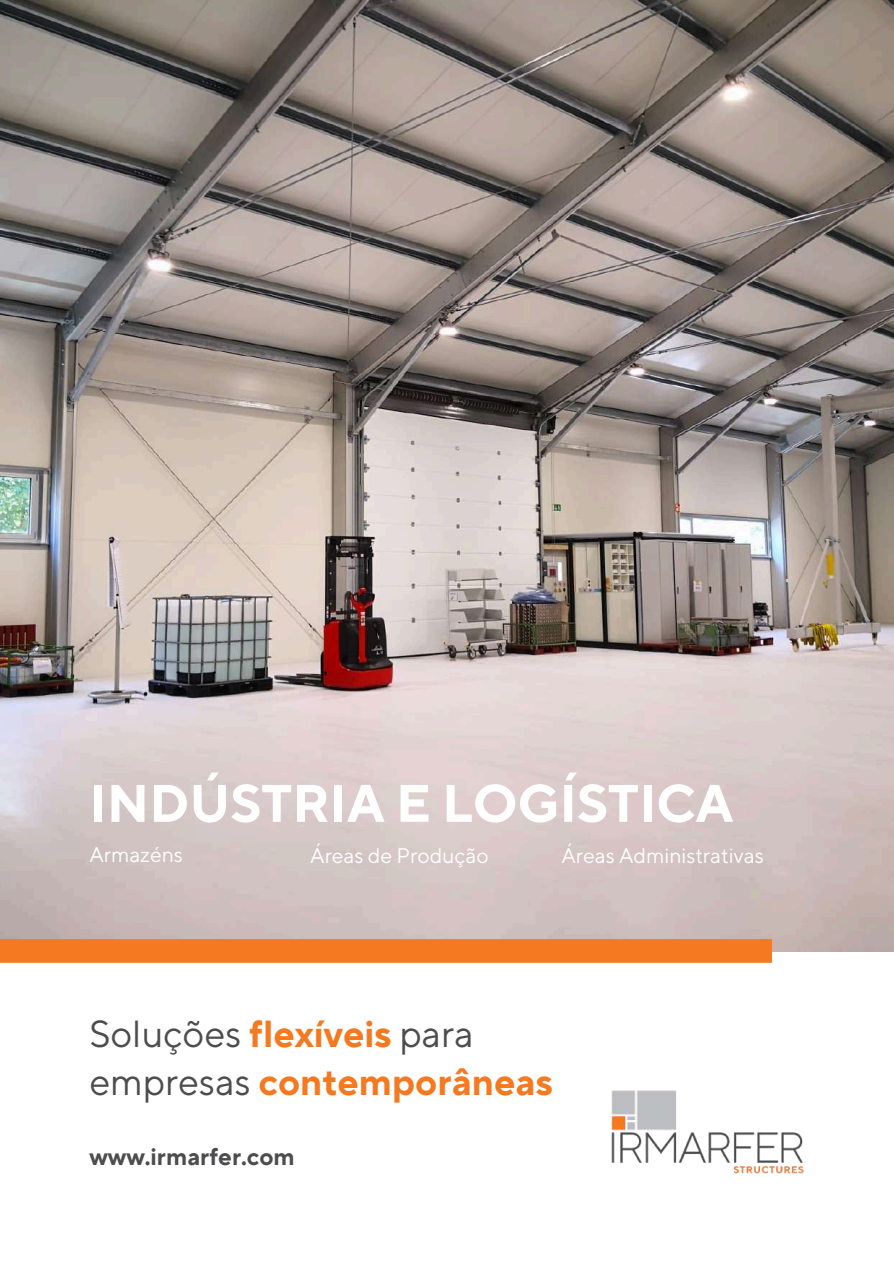
<style>
.page{position:relative;width:894px;height:1264px;background:#fff}
.page>*{position:absolute;margin:0;border:0;box-sizing:border-box;transform-origin:0 0}
.t1{font:700 52.65px "TT Norms Pro";color:#fff}
.t2{font:700 37.5px "TT Norms Pro";color:#f47920}
.t3{font:37.5px "TT Norms Pro";color:#4d4d4f}
.t4{font:700 24px "TT Norms Pro";color:#4d4d4f}
.t5{font:21px "TT Norms Pro";color:#fff}
.s1{font-weight:700;color:#f47920}
.s2{font-weight:400;color:#4d4d4f}
</style>
<div class="page">
<img style="left:0;top:0;width:893px;height:951px">
<img style="left:611px;top:1090px;width:193px;height:84px">
<div style="left:0;top:939px;width:771px;height:23px;background:#f47920"></div>
<h1 class="t1" style="left:89px;top:771px;width:645px">INDÚSTRIA E LOGÍSTICA</h1>
<p class="t5" style="left:89px;top:842px;width:95px">Armazéns</p>
<p class="t5" style="left:310px;top:843px;width:180px">Áreas de Produção</p>
<p class="t5" style="left:561px;top:843px;width:204px">Áreas Administrativas</p>
<h2 class="t3" style="left:89px;top:1011px;width:385px">Soluções <span class="s1">flexíveis</span> para</h2>
<h2 class="t2" style="left:89px;top:1059px;width:465px"><span class="s2">empresas</span> contemporâneas</h2>
<p class="t4" style="left:89px;top:1142px;width:207px">www.irmarfer.com</p>
</div>
